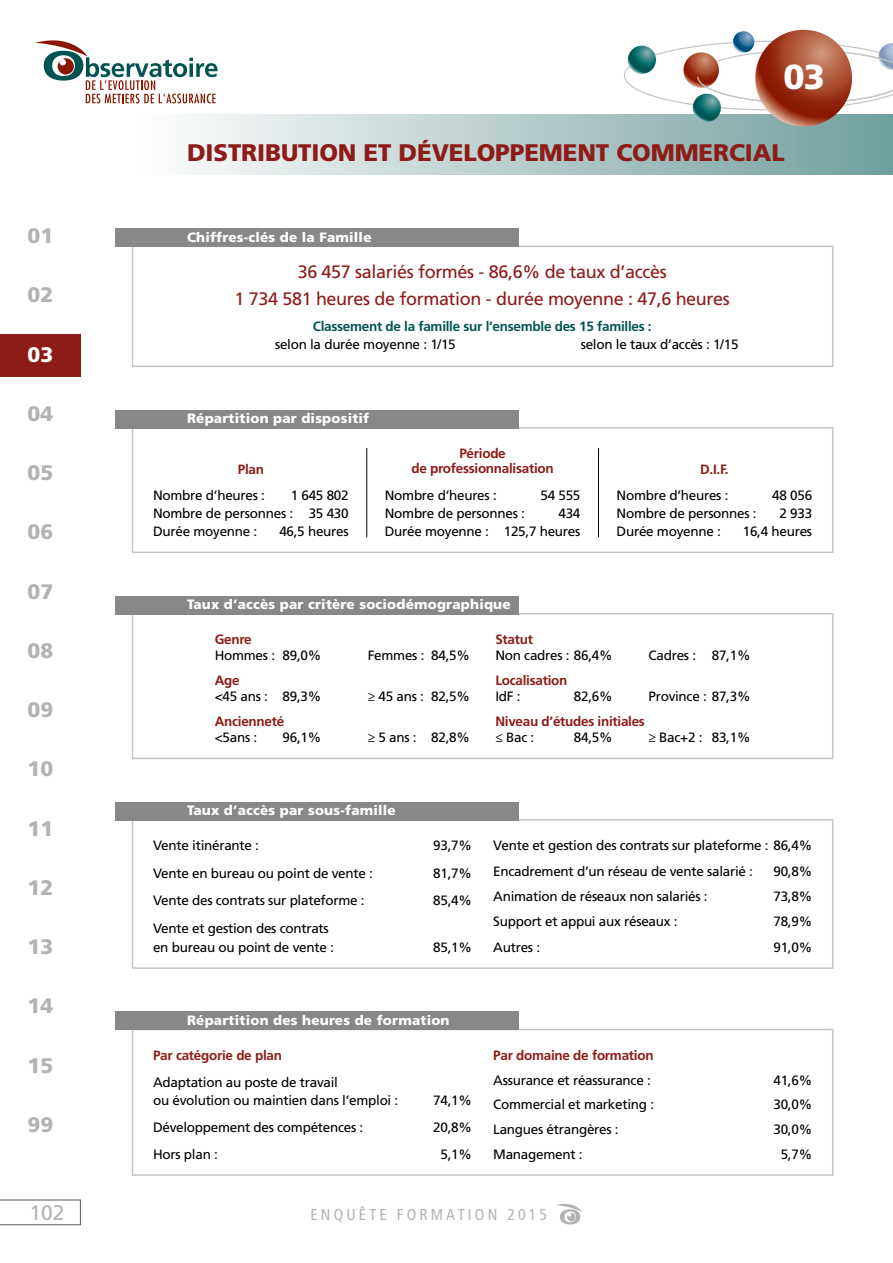
<style>
.page{position:relative;width:893px;height:1263px;background:#fff}
.page>*{position:absolute;margin:0;border:0;box-sizing:border-box;transform-origin:0 0}
.t1{font:900 34.65px "Frutiger LT Std";color:#fff}
.t2{font:900 24px "Frutiger LT Std";letter-spacing:-.005em;color:#8d1c18}
.t3{font:900 21px "Frutiger LT Std";color:#b2b3b5}
.t4{font:21px "Frutiger LT Std";color:#b2b3b5}
.t5{font:900 21px "Frutiger LT Std";color:#fff}
.t6{font:18px/26.5px "Frutiger LT Std";letter-spacing:-.02em;color:#8d1c18;text-align:center}
.t7{font:condensed 15.75px "Frutiger LT Std";letter-spacing:.2em;color:#b2b3b5}
.t8{font:13.5px/18px "Frutiger LT Std";letter-spacing:-.02em;color:#000}
.t9{font:900 13.5px "Frutiger LT Std";letter-spacing:.015em;color:#fff}
.t10{font:700 13.5px/15px "Frutiger LT Std";letter-spacing:-.02em;color:#8d1c18;text-align:center}
.t11{font:700 13.5px "Frutiger LT Std";letter-spacing:-.02em;color:#005553}
</style>
<div class="page">
<svg style="left:0;top:1199px;width:81px;height:26px"></svg>
<svg style="left:556px;top:1204px;width:26px;height:20px"></svg>
<svg style="left:35px;top:40px;width:183px;height:63px"></svg>
<div style="left:132px;top:115px;width:761px;height:59px;background:linear-gradient(to right,#fffeff,#709f9c)"></div>
<div style="left:0;top:335px;width:81px;height:42px;background:#8d1c18"></div>
<div style="left:132px;top:246px;width:701px;height:121px;border:2px solid #c6c7c9"></div>
<div style="left:115px;top:228px;width:404px;height:19px;background:#87888a"></div>
<div style="left:132px;top:613px;width:701px;height:146px;border:2px solid #c6c7c9"></div>
<div style="left:115px;top:596px;width:404px;height:18px;background:#87888a"></div>
<div style="left:132px;top:1029px;width:701px;height:147px;border:2px solid #c6c7c9"></div>
<div style="left:115px;top:1011px;width:404px;height:19px;background:#87888a"></div>
<div style="left:132px;top:819px;width:701px;height:150px;border:2px solid #c6c7c9"></div>
<div style="left:115px;top:802px;width:404px;height:19px;background:#87888a"></div>
<div style="left:132px;top:427px;width:701px;height:126px;border:2px solid #c6c7c9"></div>
<div style="left:115px;top:410px;width:404px;height:18px;background:#87888a"></div>
<hr style="left:366px;top:448px;width:1px;height:89px;background:#000">
<hr style="left:598px;top:448px;width:1px;height:89px;background:#000">
<svg style="left:733px;top:31px;width:21px;height:22px"></svg>
<svg style="left:624px;top:41px;width:269px;height:69px"></svg>
<svg style="left:755px;top:30px;width:97px;height:97px;background:#a74a30"></svg>
<svg style="left:693px;top:94px;width:28px;height:28px"></svg>
<h1 class="t1" style="left:783px;top:56px;width:43px">03</h1>
<h3 class="t3" style="left:28px;top:223px;width:27px">01</h3>
<h3 class="t3" style="left:28px;top:282px;width:27px">02</h3>
<h3 class="t5" style="left:28px;top:342px;width:27px">03</h3>
<h3 class="t3" style="left:28px;top:401px;width:27px">04</h3>
<h3 class="t3" style="left:28px;top:460px;width:27px">05</h3>
<h3 class="t3" style="left:28px;top:519px;width:27px">06</h3>
<h3 class="t3" style="left:28px;top:579px;width:27px">07</h3>
<h3 class="t3" style="left:28px;top:638px;width:27px">08</h3>
<h3 class="t3" style="left:28px;top:697px;width:27px">09</h3>
<h3 class="t3" style="left:28px;top:756px;width:27px">10</h3>
<h3 class="t3" style="left:28px;top:815px;width:27px">11</h3>
<h3 class="t3" style="left:28px;top:875px;width:27px">12</h3>
<h3 class="t3" style="left:28px;top:934px;width:27px">13</h3>
<h3 class="t3" style="left:28px;top:993px;width:27px">14</h3>
<h3 class="t3" style="left:28px;top:1052px;width:27px">15</h3>
<h3 class="t3" style="left:28px;top:1112px;width:27px">99</h3>
<h2 class="t2" style="left:187px;top:138px;width:599px">DISTRIBUTION ET DÉVELOPPEMENT COMMERCIAL</h2>
<p class="t9" style="left:187px;top:229px;width:186px">Chiffres-clés de la Famille</p>
<h3 class="t6" style="left:235px;top:259px;width:497px">36 457 salariés formés - 86,6% de taux d’accès<br>1 734 581 heures de formation - durée moyenne : 47,6 heures</h3>
<p class="t11" style="left:313px;top:318px;width:340px">Classement de la famille sur l’ensemble des 15 familles :</p>
<p class="t8" style="left:275px;top:335px;width:182px">selon la durée moyenne : 1/15</p>
<p class="t8" style="left:581px;top:335px;width:159px">selon le taux d’accès : 1/15</p>
<p class="t9" style="left:187px;top:410px;width:184px">Répartition par dispositif</p>
<p class="t10" style="left:238px;top:461px;width:28px">Plan</p>
<p class="t8" style="left:153px;top:486px;width:113px">Nombre d’heures :</p>
<p class="t8" style="left:153px;top:486px;width:197px;text-align:justify;text-indent:138px">1 645 802<br>Nombre de personnes : 35 430<br>Durée moyenne :</p>
<p class="t8" style="left:279px;top:522px;width:71px">46,5 heures</p>
<p class="t10" style="left:411px;top:446px;width:144px">Période<br>de professionnalisation</p>
<p class="t8" style="left:385px;top:486px;width:113px">Nombre d’heures :</p>
<p class="t8" style="left:540px;top:486px;width:41px">54 555</p>
<p class="t8" style="left:385px;top:504px;width:142px">Nombre de personnes :</p>
<p class="t8" style="left:385px;top:504px;width:197px;text-align:right">434<br>Durée moyenne : 125,7 heures</p>
<p class="t10" style="left:700px;top:461px;width:30px">D.I.F.</p>
<p class="t8" style="left:617px;top:486px;width:113px">Nombre d’heures :</p>
<p class="t8" style="left:772px;top:486px;width:41px">48 056</p>
<p class="t8" style="left:617px;top:504px;width:142px">Nombre de personnes :</p>
<p class="t8" style="left:779px;top:504px;width:34px">2 933</p>
<p class="t8" style="left:617px;top:522px;width:106px">Durée moyenne :</p>
<p class="t8" style="left:743px;top:522px;width:71px">16,4 heures</p>
<p class="t9" style="left:187px;top:596px;width:325px">Taux d’accès par critère sociodémographique</p>
<p class="t10" style="left:215px;top:632px;width:38px">Genre</p>
<p class="t8" style="left:215px;top:647px;width:108px">Hommes : 89,0%</p>
<p class="t8" style="left:368px;top:647px;width:104px">Femmes : 84,5%</p>
<p class="t10" style="left:215px;top:673px;width:26px">Age</p>
<p class="t8" style="left:215px;top:688px;width:108px">&lt;45 ans : 89,3%</p>
<p class="t8" style="left:368px;top:688px;width:104px">≥ 45 ans : 82,5%</p>
<p class="t10" style="left:215px;top:714px;width:71px">Ancienneté</p>
<p class="t8" style="left:215px;top:728px;width:44px">&lt;5ans :</p>
<p class="t8" style="left:283px;top:728px;width:40px">96,1%</p>
<p class="t8" style="left:368px;top:728px;width:104px">≥ 5 ans : 82,8%</p>
<p class="t10" style="left:495px;top:632px;width:39px">Statut</p>
<p class="t8" style="left:495px;top:647px;width:119px">Non cadres : 86,4%</p>
<p class="t8" style="left:648px;top:647px;width:104px">Cadres : 87,1%</p>
<p class="t10" style="left:495px;top:673px;width:74px">Localisation</p>
<p class="t8" style="left:495px;top:688px;width:27px">IdF :</p>
<p class="t8" style="left:574px;top:688px;width:40px">82,6%</p>
<p class="t8" style="left:648px;top:688px;width:104px">Province : 87,3%</p>
<p class="t10" style="left:495px;top:714px;width:151px">Niveau d’études initiales</p>
<p class="t8" style="left:495px;top:728px;width:40px">≤ Bac :</p>
<p class="t8" style="left:574px;top:728px;width:40px">84,5%</p>
<p class="t8" style="left:648px;top:728px;width:104px">≥ Bac+2 : 83,1%</p>
<p class="t9" style="left:187px;top:802px;width:210px">Taux d’accès par sous-famille</p>
<p class="t8" style="left:153px;top:837px;width:107px">Vente itinérante :</p>
<p class="t8" style="left:433px;top:837px;width:40px">93,7%</p>
<p class="t8" style="left:153px;top:864px;width:221px">Vente en bureau ou point de vente :</p>
<p class="t8" style="left:433px;top:864px;width:40px">81,7%</p>
<p class="t8" style="left:153px;top:892px;width:213px">Vente des contrats sur plateforme :</p>
<p class="t8" style="left:433px;top:892px;width:40px">85,4%</p>
<p class="t8" style="left:153px;top:919px;width:182px;line-height:19px">Vente et gestion des contrats en bureau ou point de vente :</p>
<p class="t8" style="left:433px;top:938px;width:40px">85,1%</p>
<p class="t8" style="left:493px;top:833px;width:320px;line-height:25.3px">Vente et gestion des contrats sur plateforme : 86,4%<br>Encadrement d’un réseau de vente salarié :</p>
<p class="t8" style="left:773px;top:862px;width:40px">90,8%</p>
<p class="t8" style="left:493px;top:887px;width:216px">Animation de réseaux non salariés :</p>
<p class="t8" style="left:773px;top:887px;width:40px">73,8%</p>
<p class="t8" style="left:493px;top:913px;width:186px">Support et appui aux réseaux :</p>
<p class="t8" style="left:773px;top:913px;width:40px">78,9%</p>
<p class="t8" style="left:493px;top:938px;width:48px">Autres :</p>
<p class="t8" style="left:773px;top:938px;width:40px">91,0%</p>
<p class="t9" style="left:187px;top:1012px;width:264px">Répartition des heures de formation</p>
<p class="t10" style="left:153px;top:1048px;width:130px">Par catégorie de plan</p>
<p class="t8" style="left:153px;top:1073px;width:247px">Adaptation au poste de travail<br>ou évolution ou maintien dans l’emploi :</p>
<p class="t8" style="left:433px;top:1091px;width:40px">74,1%</p>
<p class="t8" style="left:153px;top:1118px;width:212px">Développement des compétences :</p>
<p class="t8" style="left:433px;top:1118px;width:40px">20,8%</p>
<p class="t8" style="left:153px;top:1145px;width:66px">Hors plan :</p>
<p class="t8" style="left:441px;top:1145px;width:33px">5,1%</p>
<p class="t10" style="left:493px;top:1048px;width:162px">Par domaine de formation</p>
<p class="t8" style="left:493px;top:1071px;width:159px">Assurance et réassurance :</p>
<p class="t8" style="left:773px;top:1071px;width:40px">41,6%</p>
<p class="t8" style="left:493px;top:1096px;width:162px">Commercial et marketing :</p>
<p class="t8" style="left:773px;top:1096px;width:40px">30,0%</p>
<p class="t8" style="left:493px;top:1120px;width:127px">Langues étrangères :</p>
<p class="t8" style="left:773px;top:1120px;width:40px">30,0%</p>
<p class="t8" style="left:493px;top:1145px;width:91px">Management :</p>
<p class="t8" style="left:781px;top:1145px;width:33px">5,7%</p>
<h3 class="t4" style="left:30px;top:1200px;width:37px">102</h3>
<p class="t7" style="left:310px;top:1205px;width:238px">ENQUÊTE FORMATION 2015</p>
</div>
